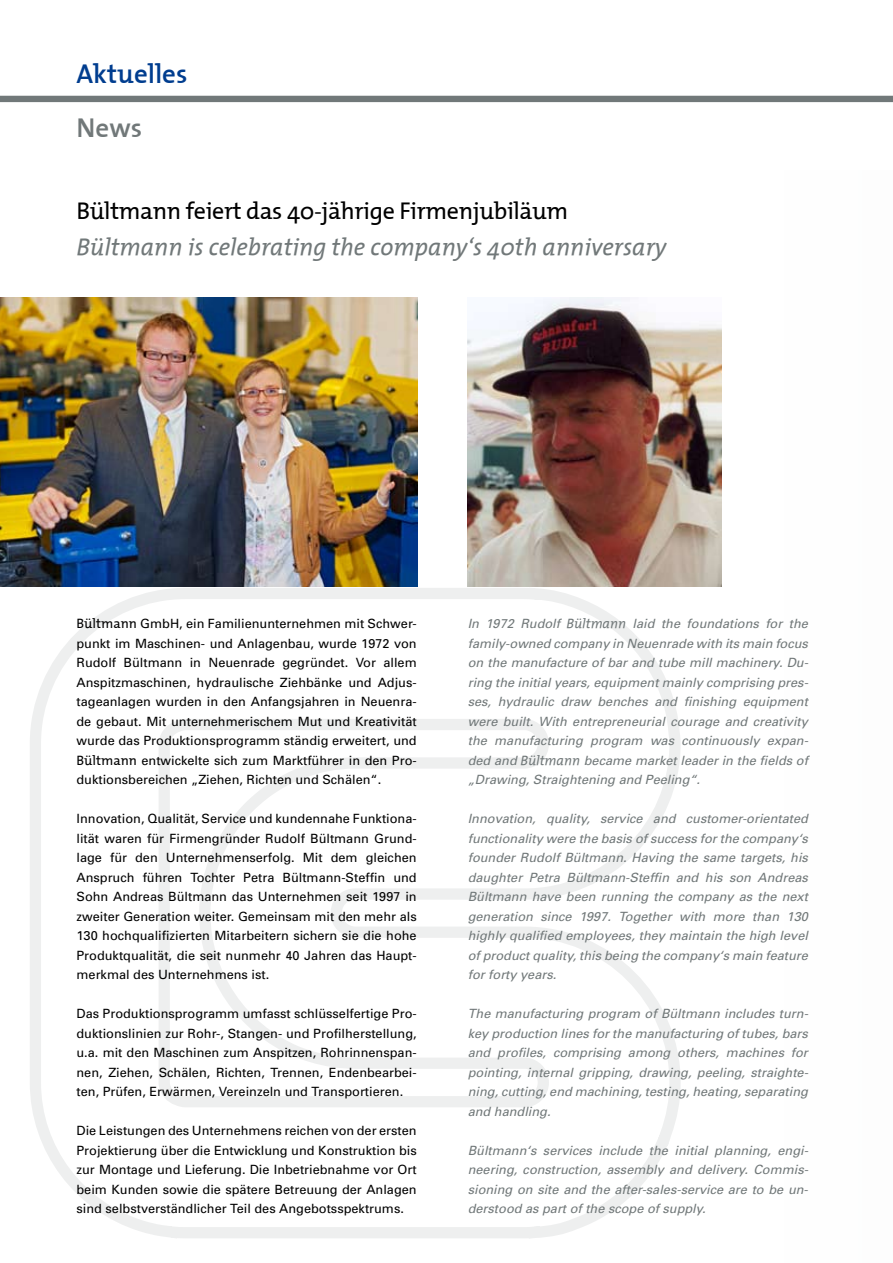
<style>
.page{position:relative;width:893px;height:1263px;background:#fff}
.page>*{position:absolute;margin:0;border:0;box-sizing:border-box;transform-origin:0 0}
.t1{font:27px "The Mix Semi Bold Plain";color:#003d8f}
.t2{font:27px "The Mix Semi Bold Plain";color:#717879}
.t3{font:italic 24px "The Mix";color:#717879}
.t4{font:24px "The Mix Plain";letter-spacing:-.015em;color:#000}
.t5{font:12.75px/19.5px "Univers";color:#000;text-align:justify}
.t6{font:italic 12.75px/19.5px "Univers";color:#717879;text-align:justify}
.s1{font-family:"The Mix Plain";font-size:13.5px}
.s2{font-family:"The Mix";font-size:13.5px}
</style>
<div class="page">
<svg style="left:30px;top:586px;width:651px;height:653px"></svg>
<img style="left:0;top:298px;width:417px;height:289px">
<img style="left:468px;top:298px;width:253px;height:289px">
<div style="left:0;top:96px;width:893px;height:6px;background:#717879"></div>
<h1 class="t1" style="left:77px;top:51px;width:112px">Aktuelles</h1>
<h1 class="t2" style="left:77px;top:105px;width:67px">News</h1>
<h2 class="t4" style="left:77px;top:191px;width:493px">Bültmann feiert das 40-jährige Firmenjubiläum</h2>
<h2 class="t3" style="left:77px;top:227px;width:592px">Bültmann is celebrating the company‘s 40th anniversary</h2>
<p class="t5" style="left:77px;top:614px;width:342px"><span class="s1">Bültmann</span> GmbH, ein Familienunternehmen mit Schwer&shy;punkt im Maschinen- und Anlagenbau, wurde 1972 von Rudolf Bültmann in Neuenrade gegründet. Vor allem Anspitzmaschinen, hydraulische Ziehbänke und Adjus&shy;tageanlagen wurden in den Anfangsjahren in Neuenra&shy;de gebaut. Mit unternehmerischem Mut und Kreativität wurde das Produktionsprogramm ständig erweitert, und <span class="s1">Bültmann</span> entwickelte sich zum Marktführer in den Pro&shy;duktionsbereichen „Ziehen, Richten und Schälen“.</p>
<p class="t5" style="left:77px;top:809px;width:342px">Innovation, Qualität, Service und kundennahe Funktiona&shy;lität waren für Firmengründer Rudolf Bültmann Grund&shy;lage für den Unternehmenserfolg. Mit dem gleichen Anspruch führen Tochter Petra Bültmann-Steffin und Sohn Andreas Bültmann das Unternehmen seit 1997 in zweiter Generation weiter. Gemeinsam mit den mehr als 130 hochqualifizierten Mitarbeitern sichern sie die hohe Produktqualität, die seit nunmehr 40 Jahren das Haupt&shy;merkmal des Unternehmens ist.</p>
<p class="t5" style="left:77px;top:1004px;width:342px">Das Produktionsprogramm umfasst schlüsselfertige Pro&shy;duktionslinien zur Rohr-, Stangen- und Profilherstellung, u.a. mit den Maschinen zum Anspitzen, Rohrinnenspan&shy;nen, Ziehen, Schälen, Richten, Trennen, Endenbearbei&shy;ten, Prüfen, Erwärmen, Vereinzeln und Transportieren.</p>
<p class="t5" style="left:77px;top:1121px;width:342px">Die Leistungen des Unternehmens reichen von der ersten Projektierung über die Entwicklung und Konstruktion bis zur Montage und Lieferung. Die Inbetriebnahme vor Ort beim Kunden sowie die spätere Betreuung der Anlagen sind selbstverständlicher Teil des Angebotsspektrums.</p>
<p class="t6" style="left:468px;top:614px;width:342px">In 1972 Rudolf <span class="s2">Bültmann</span> laid the foundations for the family-owned company in Neuenrade with its main focus on the manufacture of bar and tube mill machinery. Du&shy;ring the initial years, equipment mainly comprising pres&shy;ses, hydraulic draw benches and finishing equipment were built. With entrepreneurial courage and creativity the manufacturing program was continuously expan&shy;ded and <span class="s2">Bültmann</span> became market leader in the fields of „Drawing, Straightening and Peeling“.</p>
<p class="t6" style="left:468px;top:809px;width:342px">Innovation, quality, service and customer-orientated functionality were the basis of success for the company‘s founder Rudolf Bültmann. Having the same targets, his daughter Petra Bültmann-Steffin and his son Andreas Bültmann have been running the company as the next generation since 1997. Together with more than 130 highly qualified employees, they maintain the high level of product quality, this being the company‘s main feature for forty years.</p>
<p class="t6" style="left:468px;top:1004px;width:342px">The manufacturing program of Bültmann includes turn&shy;key production lines for the manufacturing of tubes, bars and profiles, comprising among others, machines for pointing, internal gripping, drawing, peeling, straighte&shy;ning, cutting, end machining, testing, heating, separating and handling.</p>
<p class="t6" style="left:468px;top:1140px;width:342px">Bültmann‘s services include the initial planning, engi&shy;neering, construction, assembly and delivery. Commis&shy;sioning on site and the after-sales-service are to be un&shy;derstood as part of the scope of supply.</p>
</div>
